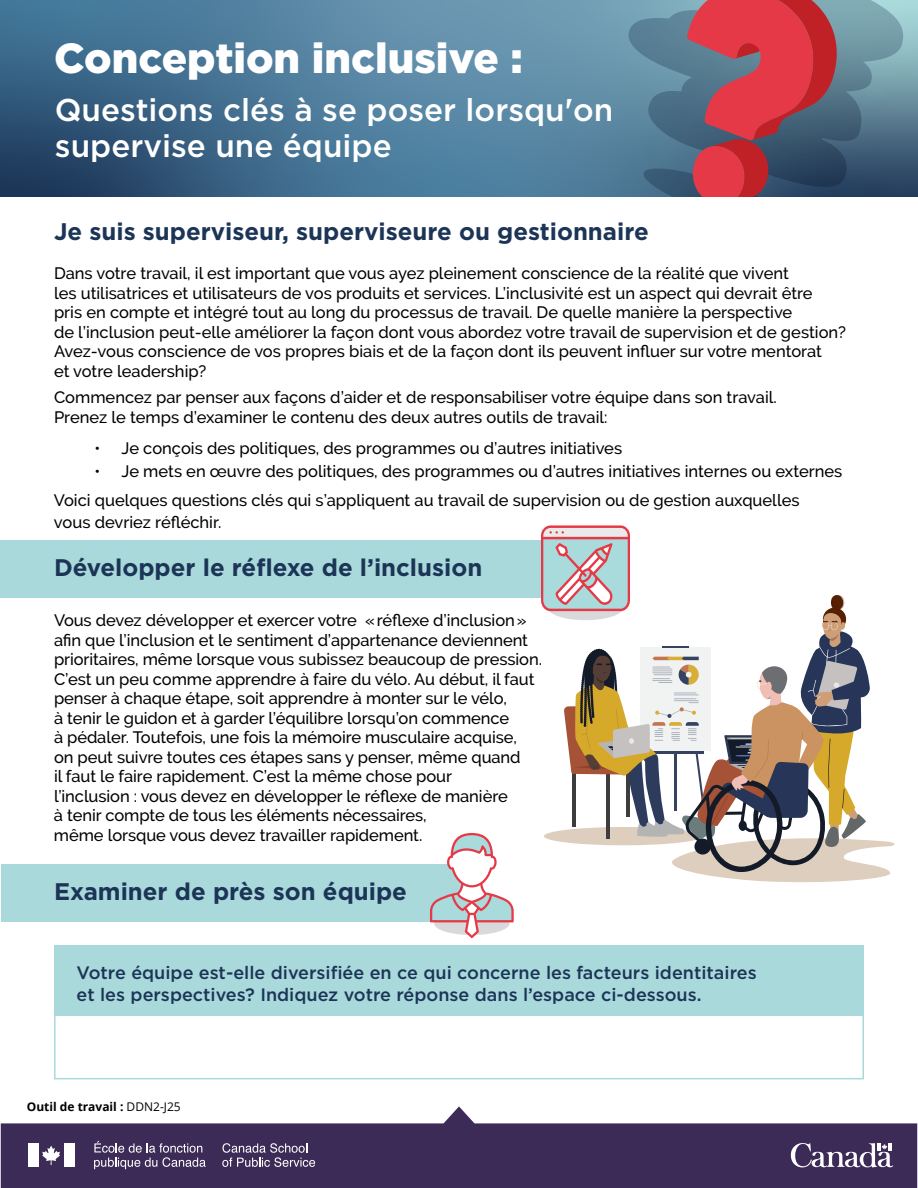
<style>
.page{position:relative;width:918px;height:1188px;background:#fff}
.page>*{position:absolute;margin:0;border:0;box-sizing:border-box;transform-origin:0 0}
.t1{font:900 42px "Gotham";color:#fff}
.sous_titre{font:500 31.5px/36px "Gotham";color:#fff}
.Paragraph___P{font:700 24px "Gotham";color:#1c3557}
.t2{font:500 18px/21.6px "Gotham";color:#1c3557}
.Paragraph___P-2{font:500 16.5px/19.5px "Raleway";letter-spacing:-.005em;color:#000}
.t3{font:700 12px "Open Sans";color:#000}
.s1{font-weight:400}
</style>
<div class="page">
<svg style="left:1px;top:1106px;width:916px;height:82px;fill:#3d2b57"></svg>
<svg style="left:791px;top:1143px;width:102px;height:24px"></svg>
<svg style="left:222px;top:1143px;width:93px;height:24px;background:#695b7d"></svg>
<div style="left:28px;top:1144px;width:10px;height:23px;background:#fff"></div>
<svg style="left:42px;top:1146px;width:18px;height:19px"></svg>
<div style="left:64px;top:1144px;width:11px;height:23px;background:#fff"></div>
<svg style="left:94px;top:1141px;width:112px;height:28px;background:#645578"></svg>
<div style="left:54px;top:945px;width:810px;height:71px;background:#a9d9db"></div>
<div style="left:54px;top:1012px;width:810px;height:67px;border:2px solid #a9d9db"></div>
<div style="left:2px;top:864px;width:462px;height:57px;background:#a9d9db"></div>
<svg style="left:430px;top:833px;width:84px;height:105px"></svg>
<div style="left:0;top:540px;width:548px;height:58px;background:#a9d9db"></div>
<svg style="left:0;top:0;width:918px;height:197px;background:#4c7897"></svg>
<svg style="left:629px;top:0;width:274px;height:187px;background:#5e8395"></svg>
<svg style="left:644px;top:0;width:193px;height:197px;background:#8f5263"></svg>
<svg style="left:541px;top:525px;width:354px;height:358px"></svg>
<p class="t1" style="left:54px;top:29px;width:470px">Conception inclusive :</p>
<p class="sous_titre" style="left:55px;top:91px;width:560px">Questions clés à se poser lorsqu'on supervise une équipe</p>
<h1 class="Paragraph___P" style="left:54px;top:215px;width:596px">Je suis superviseur, superviseure ou gestionnaire</h1>
<p class="Paragraph___P-2" style="left:54px;top:264px;width:794px">Dans votre travail, il est important que vous ayez pleinement conscience de la réalité que vivent<br>les utilisatrices et utilisateurs de vos produits et services. L’inclusivité est un aspect qui devrait être<br>pris en compte et intégré tout au long du processus de travail. De quelle manière la perspective<br>de l’inclusion peut-elle améliorer la façon dont vous abordez votre travail de supervision et de gestion?<br>Avez-vous conscience de vos propres biais et de la façon dont ils peuvent influer sur votre mentorat<br>et votre leadership?</p>
<p class="Paragraph___P-2" style="left:54px;top:387px;width:724px">Commencez par penser aux façons d’aider et de responsabiliser votre équipe dans son travail.<br>Prenez le temps d’examiner le contenu des deux autres outils de travail:</p>
<p class="Paragraph___P-2" style="left:94px;top:438px;width:529px">• Je conçois des politiques, des programmes ou d’autres initiatives</p>
<p class="Paragraph___P-2" style="left:94px;top:461px;width:749px">• Je mets en œuvre des politiques, des programmes ou d’autres initiatives internes ou externes</p>
<p class="Paragraph___P-2" style="left:54px;top:489px;width:747px;line-height:22.5px">Voici quelques questions clés qui s’appliquent au travail de supervision ou de gestion auxquelles vous devriez réfléchir.</p>
<h2 class="Paragraph___P" style="left:54px;top:552px;width:430px">Développer le réflexe de l’inclusion</h2>
<h2 class="Paragraph___P-2" style="left:54px;top:611px;width:490px">Vous devez développer et exercer votre «réflexe d’inclusion» afin que l’inclusion et le sentiment d’appartenance deviennent prioritaires, même lorsque vous subissez beaucoup de pression.<br>C’est un peu comme apprendre à faire du vélo. Au début, il faut penser à chaque étape, soit apprendre à monter sur le vélo,<br>à tenir le guidon et à garder l’équilibre lorsqu’on commence<br>à pédaler. Toutefois, une fois la mémoire musculaire acquise,<br>on peut suivre toutes ces étapes sans y penser, même quand<br>il faut le faire rapidement. C’est la même chose pour<br>l’inclusion : vous devez en développer le réflexe de manière<br>à tenir compte de tous les éléments nécessaires,<br>même lorsque vous devez travailler rapidement.</h2>
<p class="Paragraph___P" style="left:54px;top:876px;width:354px">Examiner de près son équipe</p>
<p class="t2" style="left:76px;top:962px;width:682px">Votre équipe est-elle diversifiée en ce qui concerne les facteurs identitaires et les perspectives? Indiquez votre réponse dans l’espace ci-dessous.</p>
<p class="t3" style="left:27px;top:1098px;width:156px">Outil de travail : <span class="s1">DDN2-J25</span></p>
</div>
